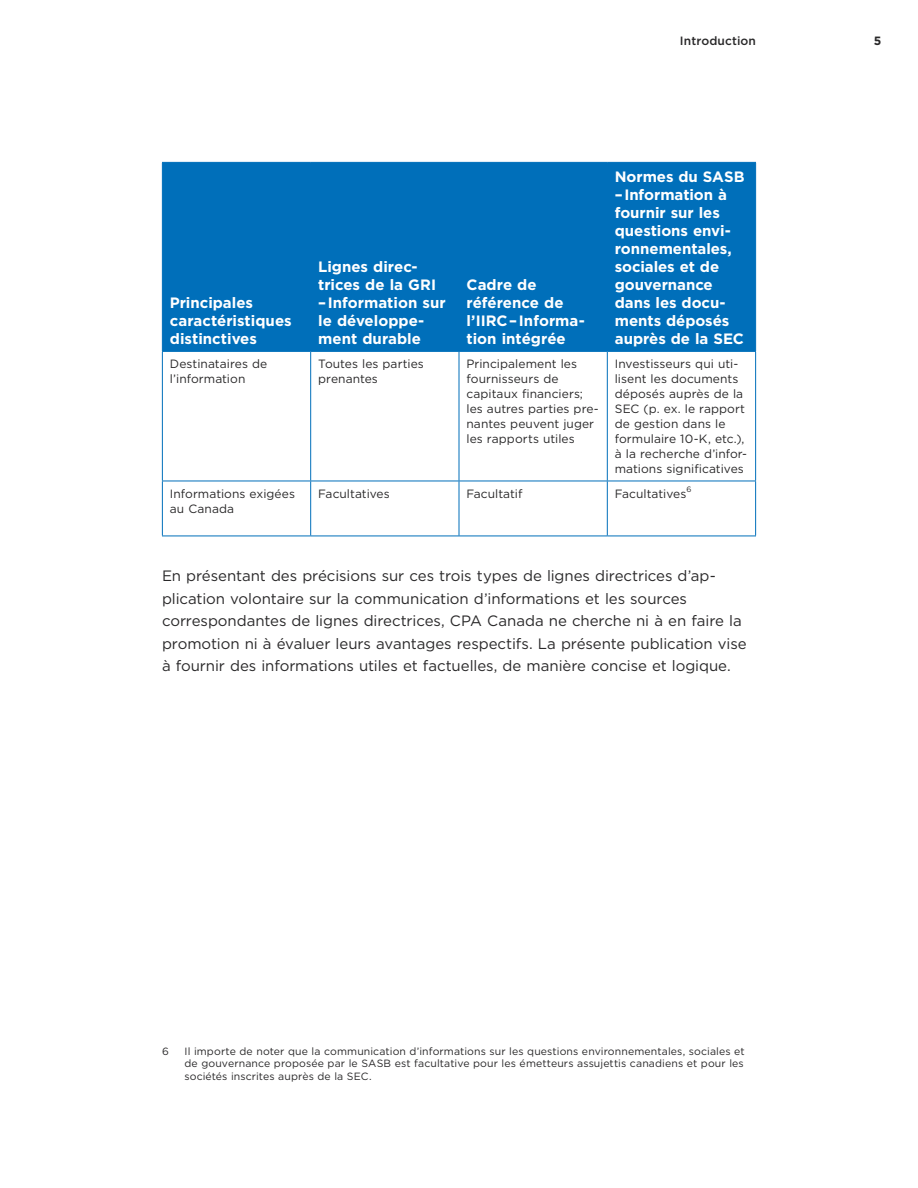
<style>
.page{position:relative;width:918px;height:1188px;background:#fff}
.page>*{position:absolute;margin:0;border:0;box-sizing:border-box;transform-origin:0 0}
.t1{font:15px/22.5px "Gotham";letter-spacing:-.005em;color:#292829}
.t2{font:700 15px/18px "Gotham";color:#fff}
.t3{font:12px/15px "Gotham";letter-spacing:.005em;color:#292829}
.t4{font:500 12px "Gotham";letter-spacing:.01em;color:#292829}
.t5{font:700 12px "Gotham";color:#292829}
.t6{font:10.5px/12.6px "Gotham";letter-spacing:.01em;color:#292829;text-align:justify}
.t7{font:7.8px "Gotham";color:#292829}
</style>
<div class="page">
<div style="left:163px;top:163px;width:592px;height:188px;background:#006fba"></div>
<hr style="left:607px;top:481px;width:149px;height:1px;background:#006fba">
<hr style="left:607px;top:536px;width:149px;height:1px;background:#006fba">
<hr style="left:755px;top:352px;width:1px;height:129px;background:#006fba">
<hr style="left:755px;top:481px;width:1px;height:55px;background:#006fba">
<hr style="left:162px;top:352px;width:1px;height:129px;background:#006fba">
<hr style="left:310px;top:352px;width:1px;height:129px;background:#006fba">
<hr style="left:459px;top:352px;width:1px;height:129px;background:#006fba">
<hr style="left:607px;top:352px;width:1px;height:129px;background:#006fba">
<hr style="left:162px;top:481px;width:149px;height:1px;background:#006fba">
<hr style="left:162px;top:481px;width:1px;height:55px;background:#006fba">
<hr style="left:311px;top:481px;width:148px;height:1px;background:#006fba">
<hr style="left:310px;top:481px;width:1px;height:55px;background:#006fba">
<hr style="left:459px;top:481px;width:148px;height:1px;background:#006fba">
<hr style="left:459px;top:481px;width:1px;height:55px;background:#006fba">
<hr style="left:607px;top:481px;width:1px;height:55px;background:#006fba">
<hr style="left:162px;top:536px;width:149px;height:1px;background:#006fba">
<hr style="left:311px;top:536px;width:148px;height:1px;background:#006fba">
<hr style="left:459px;top:536px;width:148px;height:1px;background:#006fba">
<hr style="left:162px;top:162px;width:149px;height:1px;background:#006fba">
<hr style="left:162px;top:163px;width:1px;height:188px;background:#006fba">
<hr style="left:311px;top:162px;width:148px;height:1px;background:#006fba">
<hr style="left:459px;top:162px;width:148px;height:1px;background:#006fba">
<hr style="left:607px;top:162px;width:149px;height:1px;background:#006fba">
<hr style="left:755px;top:163px;width:1px;height:188px;background:#006fba">
<hr style="left:162px;top:351px;width:149px;height:1px;background:#006fba">
<hr style="left:311px;top:351px;width:148px;height:1px;background:#006fba">
<hr style="left:459px;top:351px;width:148px;height:1px;background:#006fba">
<hr style="left:607px;top:351px;width:149px;height:1px;background:#006fba">
<p class="t4" style="left:680px;top:33px;width:78px">Introduction</p>
<p class="t5" style="left:874px;top:33px;width:9px">5</p>
<p class="t2" style="left:170px;top:293px;width:123px">Principales caractéristiques distinctives</p>
<p class="t2" style="left:318px;top:257px;width:129px">Lignes direc&shy;trices de la GRI –Information sur le développe&shy;ment durable</p>
<p class="t2" style="left:466px;top:275px;width:120px">Cadre de référence de l’IIRC–Informa&shy;tion intégrée</p>
<p class="t2" style="left:615px;top:167px;width:131px">Normes du SASB –Information à fournir sur les questions envi&shy;ronnementales, sociales et de gouvernance dans les docu&shy;ments déposés auprès de la SEC</p>
<p class="t3" style="left:170px;top:356px;width:99px">Destinataires de l’information</p>
<p class="t3" style="left:318px;top:356px;width:107px">Toutes les parties prenantes</p>
<p class="t3" style="left:466px;top:356px;width:134px">Principalement les fournisseurs de capitaux financiers; les autres parties pre&shy;nantes peuvent juger les rapports utiles</p>
<p class="t3" style="left:615px;top:356px;width:134px">Investisseurs qui uti&shy;lisent les documents déposés auprès de la<br>SEC (p. ex. le rapport de gestion dans le formulaire 10-K, etc.), à la recherche d’infor&shy;mations significatives</p>
<p class="t3" style="left:170px;top:486px;width:127px">Informations exigées au Canada</p>
<p class="t3" style="left:318px;top:486px;width:73px">Facultatives</p>
<p class="t3" style="left:466px;top:486px;width:58px">Facultatif</p>
<p class="t3" style="left:615px;top:486px;width:73px">Facultatives</p>
<p class="t7" style="left:687px;top:484px;width:7px">6</p>
<p class="t1" style="left:162px;top:564px;width:586px">En présentant des précisions sur ces trois types de lignes directrices d’ap&shy;plication volontaire sur la communication d’informations et les sources correspondantes de lignes directrices, CPA Canada ne cherche ni à en faire la promotion ni à évaluer leurs avantages respectifs. La présente publication vise à fournir des informations utiles et factuelles, de manière concise et logique.</p>
<p class="t6" style="left:162px;top:1045px;width:8px">6</p>
<p class="t6" style="left:185px;top:1045px;width:562px">Il importe de noter que la communication d’informations sur les questions environnementales, sociales et de gouvernance proposée par le SASB est facultative pour les émetteurs assujettis canadiens et pour les sociétés inscrites auprès de la SEC.</p>
</div>
